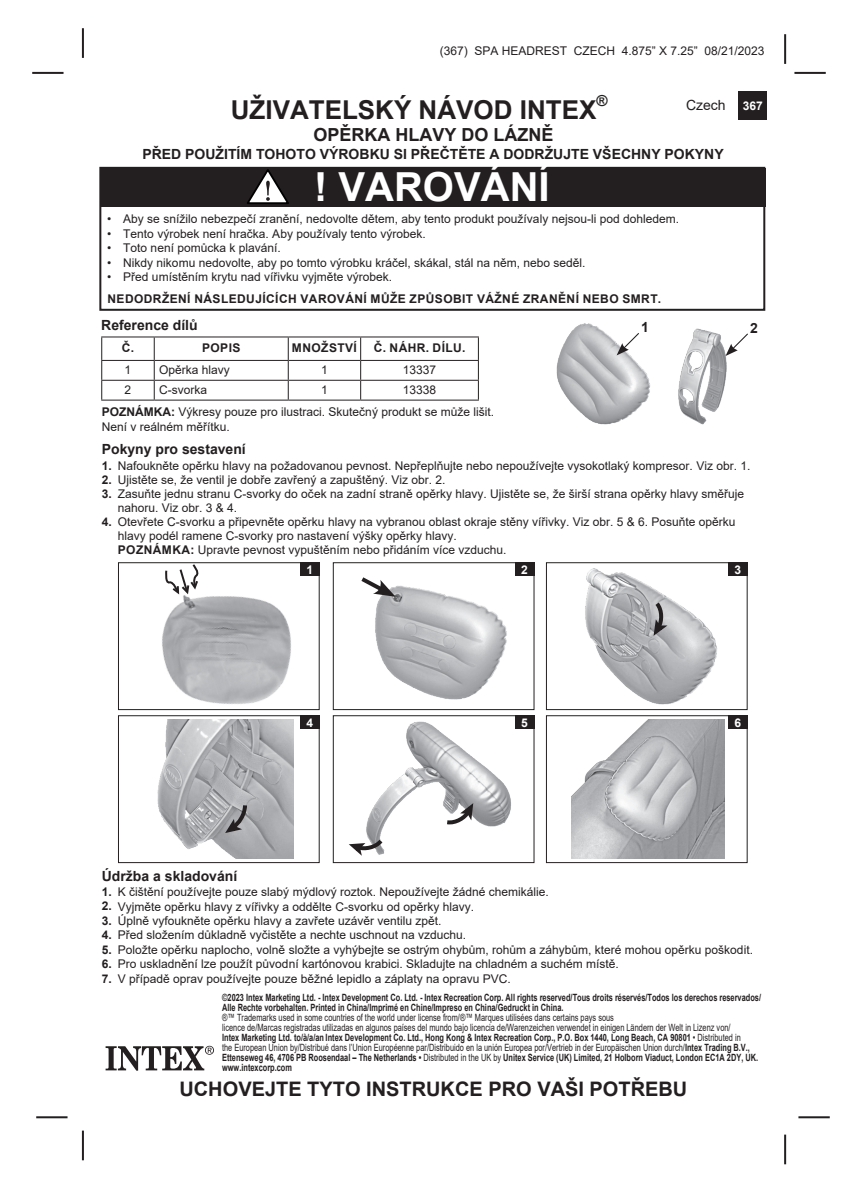
<style>
.page{position:relative;width:862px;height:1191px;background:#fff}
.page>*{position:absolute;margin:0;border:0;box-sizing:border-box;transform-origin:0 0}
.t1{font:700 40px "Arial";color:#fff}
.t2{font:700 26px "Arial";color:#231f20}
.t3{font:700 20px "Arial";color:#231f20}
.t4{font:700 18px "Arial";color:#231f20}
.t5{font:700 15.2px "Arial";color:#231f20}
.t6{font:700 14px "Arial";color:#231f20}
.t7{font:14px "Arial";color:#231f20}
.t8{font:12px/14px "Arial";color:#231f20}
.t9{font:700 12px "Arial";letter-spacing:.035em;color:#231f20}
.t10{font:700 12px "Arial";color:#fff}
.t11{font:10px/10px "Arial";color:#231f20;scale:.74 1}
.t12{font:700 10px/10px "Arial";color:#231f20;scale:.74 1}
.s1{font-weight:700}
</style>
<div class="page">
<hr style="left:32px;top:72px;width:32px;height:2px;background:#231f20">
<hr style="left:36px;top:1116px;width:32px;height:2px;background:#231f20">
<hr style="left:794px;top:72px;width:32px;height:2px;background:#231f20">
<hr style="left:798px;top:1116px;width:32px;height:2px;background:#231f20">
<hr style="left:82px;top:28px;width:2px;height:30px;background:#231f20">
<hr style="left:784px;top:34px;width:2px;height:30px;background:#231f20">
<hr style="left:82px;top:1130px;width:2px;height:30px;background:#231f20">
<hr style="left:784px;top:1134px;width:2px;height:30px;background:#231f20">
<div style="left:738px;top:91px;width:29px;height:29px;background:#231f20"></div>
<div style="left:101px;top:168px;width:664px;height:38px;background:#231f20"></div>
<div style="left:99px;top:167px;width:666px;height:144px;border:2px solid #231f20"></div>
<svg style="left:247px;top:169px;width:42px;height:35px"></svg>
<hr style="left:101px;top:336px;width:53px;height:1px;background:#231f20">
<hr style="left:154px;top:336px;width:134px;height:1px;background:#231f20">
<hr style="left:288px;top:336px;width:73px;height:1px;background:#231f20">
<hr style="left:361px;top:336px;width:118px;height:1px;background:#231f20">
<svg style="left:101px;top:337px;width:378px;height:62px"></svg>
<hr style="left:101px;top:399px;width:53px;height:1px;background:#231f20">
<hr style="left:154px;top:399px;width:134px;height:1px;background:#231f20">
<hr style="left:288px;top:399px;width:73px;height:1px;background:#231f20">
<hr style="left:361px;top:399px;width:118px;height:1px;background:#231f20">
<img style="left:556px;top:323px;width:94px;height:102px">
<img style="left:678px;top:328px;width:49px;height:97px">
<svg style="left:616px;top:332px;width:24px;height:23px"></svg>
<svg style="left:725px;top:332px;width:23px;height:24px"></svg>
<div style="left:118px;top:715px;width:202px;height:148px;border:1px solid #231f20"></div>
<div style="left:333px;top:715px;width:201px;height:148px;border:1px solid #231f20"></div>
<div style="left:546px;top:715px;width:201px;height:148px;border:1px solid #231f20"></div>
<div style="left:300px;top:715px;width:19px;height:14px;background:#231f20"></div>
<div style="left:515px;top:715px;width:19px;height:14px;background:#231f20"></div>
<div style="left:728px;top:715px;width:19px;height:14px;background:#231f20"></div>
<img style="left:366px;top:721px;width:145px;height:114px">
<img style="left:571px;top:719px;width:153px;height:139px">
<img style="left:157px;top:729px;width:136px;height:130px">
<svg style="left:442px;top:802px;width:34px;height:62px"></svg>
<svg style="left:349px;top:835px;width:36px;height:21px"></svg>
<svg style="left:224px;top:801px;width:25px;height:34px"></svg>
<div style="left:118px;top:562px;width:202px;height:148px;border:1px solid #231f20"></div>
<div style="left:333px;top:562px;width:201px;height:148px;border:1px solid #231f20"></div>
<div style="left:546px;top:562px;width:201px;height:148px;border:1px solid #231f20"></div>
<div style="left:300px;top:562px;width:19px;height:14px;background:#231f20"></div>
<div style="left:515px;top:562px;width:19px;height:14px;background:#231f20"></div>
<div style="left:728px;top:562px;width:19px;height:14px;background:#231f20"></div>
<img style="left:139px;top:562px;width:176px;height:167px">
<img style="left:585px;top:568px;width:132px;height:137px">
<img style="left:375px;top:585px;width:132px;height:115px">
<svg style="left:650px;top:598px;width:15px;height:39px"></svg>
<svg style="left:361px;top:577px;width:34px;height:20px"></svg>
<svg style="left:164px;top:563px;width:36px;height:33px"></svg>
<svg style="left:106px;top:1045px;width:108px;height:25px"></svg>
<p class="t8" style="left:440px;top:44px;width:326px">(367) SPA HEADREST CZECH 4.875” X 7.25” 08/21/2023</p>
<p class="t2" style="left:231px;top:91px;width:367px">UŽIVATELSKÝ NÁVOD INTEX</p>
<p class="t5" style="left:596px;top:90px;width:13px">®</p>
<p class="t4" style="left:313px;top:122px;width:242px">OPĚRKA HLAVY DO LÁZNĚ</p>
<p class="t7" style="left:686px;top:95px;width:41px">Czech</p>
<p class="t6" style="left:142px;top:145px;width:583px">PŘED POUŽITÍM TOHOTO VÝROBKU SI PŘEČTĚTE A DODRŽUJTE VŠECHNY POKYNY</p>
<p class="t1" style="left:314px;top:159px;width:237px">! VAROVÁNÍ</p>
<p class="t8" style="left:107px;top:212px;width:573px">• Aby se snížilo nebezpečí zranění, nedovolte dětem, aby tento produkt používaly nejsou-li pod dohledem.</p>
<p class="t8" style="left:107px;top:226px;width:320px">• Tento výrobek není hračka. Aby používaly tento výrobek.</p>
<p class="t8" style="left:107px;top:241px;width:175px">• Toto není pomůcka k plavání.</p>
<p class="t8" style="left:107px;top:255px;width:480px">• Nikdy nikomu nedovolte, aby po tomto výrobku kráčel, skákal, stál na něm, nebo seděl.</p>
<p class="t8" style="left:107px;top:270px;width:286px">• Před umístěním krytu nad vířivku vyjměte výrobek.</p>
<p class="t9" style="left:107px;top:291px;width:555px">NEDODRŽENÍ NÁSLEDUJÍCÍCH VAROVÁNÍ MŮŽE ZPŮSOBIT VÁŽNÉ ZRANĚNÍ NEBO SMRT.</p>
<p class="t10" style="left:743px;top:97px;width:22px">367</p>
<p class="t6" style="left:101px;top:315px;width:98px">Reference dílů</p>
<p class="t9" style="left:122px;top:339px;width:14px">Č.</p>
<p class="t9" style="left:202px;top:339px;width:40px">POPIS</p>
<p class="t9" style="left:292px;top:339px;width:66px">MNOŽSTVÍ</p>
<p class="t9" style="left:374px;top:339px;width:93px">Č. NÁHR. DÍLU.</p>
<p class="t8" style="left:125px;top:362px;width:8px">1</p>
<p class="t8" style="left:159px;top:362px;width:72px">Opěrka hlavy</p>
<p class="t8" style="left:321px;top:362px;width:8px">1</p>
<p class="t8" style="left:403px;top:362px;width:35px">13337</p>
<p class="t8" style="left:125px;top:382px;width:8px">2</p>
<p class="t8" style="left:159px;top:382px;width:49px">C-svorka</p>
<p class="t8" style="left:321px;top:382px;width:8px">1</p>
<p class="t8" style="left:403px;top:382px;width:35px">13338</p>
<p class="t8" style="left:102px;top:405px;width:394px"><span class="s1">POZNÁMKA:</span> Výkresy pouze pro ilustraci. Skutečný produkt se může lišit.</p>
<p class="t8" style="left:102px;top:419px;width:130px">Není v reálném měřítku.</p>
<p class="t6" style="left:641px;top:317px;width:9px">1</p>
<p class="t6" style="left:750px;top:318px;width:9px">2</p>
<p class="t6" style="left:102px;top:440px;width:145px">Pokyny pro sestavení</p>
<p class="t8" style="left:102px;top:458px;width:650px"><span class="s1">1.</span> Nafoukněte opěrku hlavy na požadovanou pevnost. Nepřeplňujte nebo nepoužívejte vysokotlaký kompresor. Viz obr. 1.</p>
<p class="t8" style="left:102px;top:473px;width:345px"><span class="s1">2.</span> Ujistěte se, že ventil je dobře zavřený a zapuštěný. Viz obr. 2.</p>
<p class="t8" style="left:118px;top:487px;width:628px;text-indent:-16px"><span class="s1">3.</span> Zasuňte jednu stranu C-svorky do oček na zadní straně opěrky hlavy. Ujistěte se, že širší strana opěrky hlavy směřuje nahoru. Viz obr. 3 &amp; 4.</p>
<p class="t8" style="left:118px;top:515px;width:619px;text-indent:-16px"><span class="s1">4.</span> Otevřete C-svorku a připevněte opěrku hlavy na vybranou oblast okraje stěny vířivky. Viz obr. 5 &amp; 6. Posuňte opěrku hlavy podél ramene C-svorky pro nastavení výšky opěrky hlavy.</p>
<p class="t8" style="left:118px;top:543px;width:390px"><span class="s1">POZNÁMKA:</span> Upravte pevnost vypuštěním nebo přidáním více vzduchu.</p>
<p class="t10" style="left:306px;top:561px;width:8px">1</p>
<p class="t10" style="left:521px;top:561px;width:8px">2</p>
<p class="t10" style="left:734px;top:561px;width:8px">3</p>
<p class="t10" style="left:306px;top:714px;width:8px">4</p>
<p class="t10" style="left:521px;top:714px;width:8px">5</p>
<p class="t10" style="left:734px;top:714px;width:8px">6</p>
<p class="t6" style="left:102px;top:866px;width:137px">Údržba a skladování</p>
<p class="t8" style="left:102px;top:884px;width:448px"><span class="s1">1.</span> K čištění používejte pouze slabý mýdlový roztok. Nepoužívejte žádné chemikálie.</p>
<p class="t8" style="left:102px;top:899px;width:374px"><span class="s1">2.</span> Vyjměte opěrku hlavy z vířivky a oddělte C-svorku od opěrky hlavy.</p>
<p class="t8" style="left:102px;top:913px;width:341px"><span class="s1">3.</span> Úplně vyfoukněte opěrku hlavy a zavřete uzávěr ventilu zpět.</p>
<p class="t8" style="left:102px;top:928px;width:366px"><span class="s1">4.</span> Před složením důkladně vyčistěte a nechte uschnout na vzduchu.</p>
<p class="t8" style="left:102px;top:942px;width:652px"><span class="s1">5.</span> Položte opěrku naplocho, volně složte a vyhýbejte se ostrým ohybům, rohům a záhybům, které mohou opěrku poškodit.</p>
<p class="t8" style="left:102px;top:956px;width:518px"><span class="s1">6.</span> Pro uskladnění lze použít původní kartónovou krabici. Skladujte na chladném a suchém místě.</p>
<p class="t8" style="left:102px;top:971px;width:410px"><span class="s1">7.</span> V případě oprav používejte pouze běžné lepidlo a záplaty na opravu PVC.</p>
<p class="t12" style="left:222px;top:992px;width:730px">©2023 Intex Marketing Ltd. - Intex Development Co. Ltd. - Intex Recreation Corp. All rights reserved/Tous droits réservés/Todos los derechos reservados/<br>Alle Rechte vorbehalten. Printed in China/Imprimé en Chine/Impreso en China/Gedruckt in China.</p>
<p class="t11" style="left:222px;top:1012px;width:531px">®™ Trademarks used in some countries of the world under license from/®™ Marques utilisées dans certains pays sous</p>
<p class="t11" style="left:222px;top:1022px;width:726px">licence de/Marcas registradas utilizadas en algunos países del mundo bajo licencia de/Warenzeichen verwendet in einigen Ländern der Welt in Lizenz von/<br><span class="s1">Intex Marketing Ltd. to/à/a/an Intex Development Co. Ltd., Hong Kong &amp; Intex Recreation Corp., P.O. Box 1440, Long Beach, CA 90801</span> • Distributed in<br>the European Union by/Distribué dans l’Union Européenne par/Distribuido en la unión Europea por/Vertrieb in der Europäischen Union durch/<span class="s1">Intex Trading B.V., Ettenseweg 46, 4706 PB Roosendaal – The Netherlands •</span> Distributed in the UK by <span class="s1">Unitex Service (UK) Limited, 21 Holborn Viaduct, London EC1A 2DY, UK.</span></p>
<p class="t12" style="left:222px;top:1062px;width:96px">www.intexcorp.com</p>
<h3 class="t3" style="left:179px;top:1075px;width:509px">UCHOVEJTE TYTO INSTRUKCE PRO VAŠI POTŘEBU</h3>
</div>
